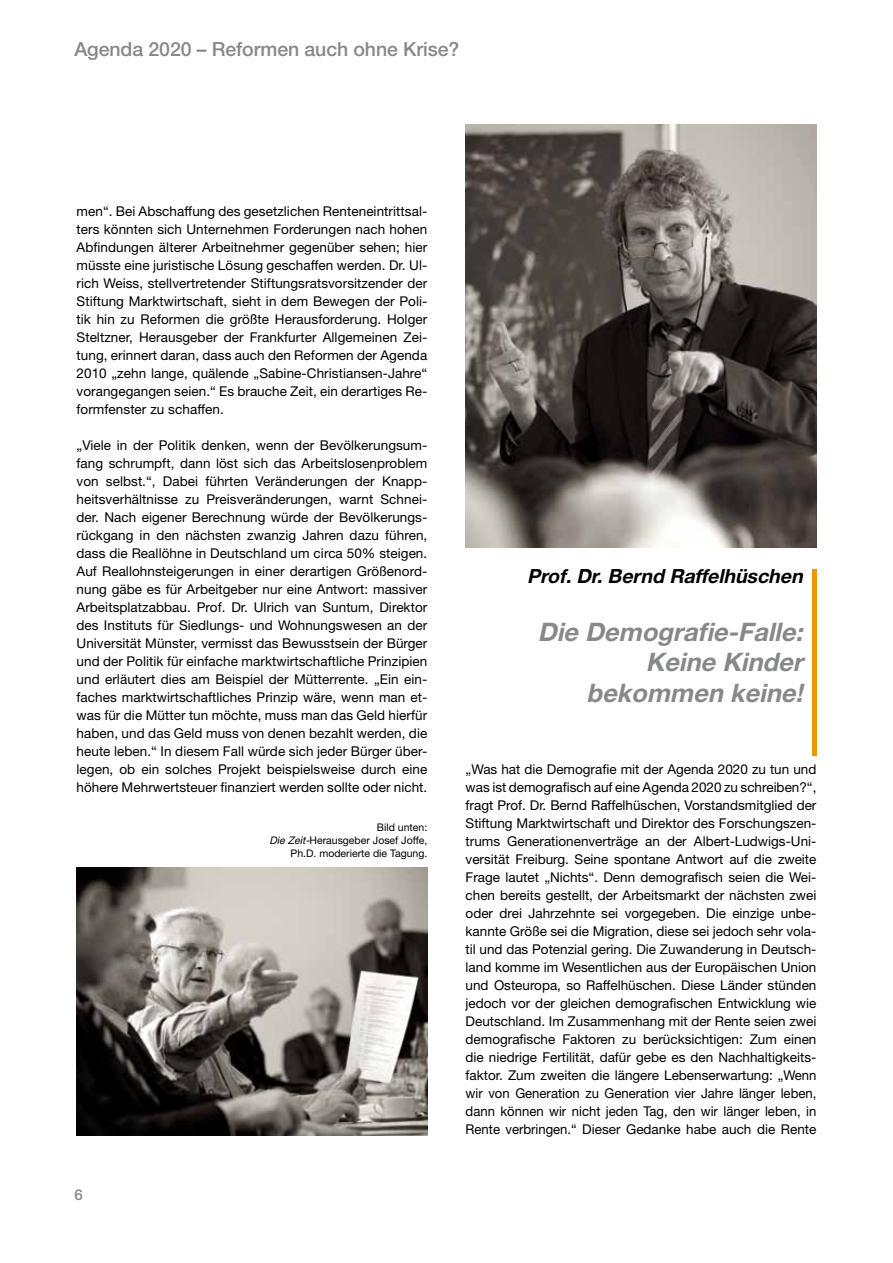
<style>
.page{position:relative;width:893px;height:1263px;background:#fff}
.page>*{position:absolute;margin:0;border:0;box-sizing:border-box;transform-origin:0 0}
.t1{font:italic 700 25.5px/30.6px "Helvetica Neue";color:#87888a;text-align:right}
.t2{font:500 19.5px "Helvetica Neue";letter-spacing:-.005em;color:#87888a}
.t3{font:italic 700 19.5px "Helvetica Neue";color:#000}
.t4{font:500 15px "Helvetica Neue";color:#87888a}
.t5{font:13.5px/18px "Helvetica Neue";letter-spacing:.005em;color:#000;text-align:justify}
.t6{font:10.5px/12.6px "Helvetica Neue";color:#000;text-align:right}
.s1{font-style:italic}
</style>
<div class="page">
<hr style="left:812px;top:569px;width:4px;height:187px;background:#e89800">
<img style="left:466px;top:125px;width:350px;height:422px">
<img style="left:77px;top:867px;width:350px;height:268px">
<h2 class="t2" style="left:74px;top:37px;width:387px">Agenda 2020 – Reformen auch ohne Krise?</h2>
<p class="t5" style="left:77px;top:202px;width:352px">men“. Bei Abschaffung des gesetzlichen Renteneintrittsal&shy;ters könnten sich Unternehmen Forderungen nach hohen Abfindungen älterer Arbeitnehmer gegenüber sehen; hier müsste eine juristische Lösung geschaffen werden. Dr. Ul&shy;rich Weiss, stellvertretender Stiftungsratsvorsitzender der Stiftung Marktwirtschaft, sieht in dem Bewegen der Poli&shy;tik hin zu Reformen die größte Herausforderung. Holger Steltzner, Herausgeber der Frankfurter Allgemeinen Zei&shy;tung, erinnert daran, dass auch den Reformen der Agenda 2010 „zehn lange, quälende „Sabine-Christiansen-Jahre“ vorangegangen seien.“ Es brauche Zeit, ein derartiges Re&shy;formfenster zu schaffen.</p>
<p class="t5" style="left:77px;top:436px;width:352px">„Viele in der Politik denken, wenn der Bevölkerungsum&shy;fang schrumpft, dann löst sich das Arbeitslosenproblem von selbst.“, Dabei führten Veränderungen der Knapp&shy;heitsverhältnisse zu Preisveränderungen, warnt Schnei&shy;der. Nach eigener Berechnung würde der Bevölkerungs&shy;rückgang in den nächsten zwanzig Jahren dazu führen, dass die Reallöhne in Deutschland um circa 50% steigen.<br>Auf Reallohnsteigerungen in einer derartigen Größenord&shy;nung gäbe es für Arbeitgeber nur eine Antwort: massiver Arbeitsplatzabbau. Prof. Dr. Ulrich van Suntum, Direktor des Instituts für Siedlungs- und Wohnungswesen an der Universität Münster, vermisst das Bewusstsein der Bürger und der Politik für einfache marktwirtschaftliche Prinzipien und erläutert dies am Beispiel der Mütterrente. „Ein ein&shy;faches marktwirtschaftliches Prinzip wäre, wenn man et&shy;was für die Mütter tun möchte, muss man das Geld hierfür haben, und das Geld muss von denen bezahlt werden, die heute leben.“ In diesem Fall würde sich jeder Bürger über&shy;legen, ob ein solches Projekt beispielsweise durch eine höhere Mehrwertsteuer finanziert werden sollte oder nicht.</p>
<p class="t4" style="left:74px;top:1186px;width:10px">6</p>
<p class="t6" style="left:269px;top:821px;width:159px">Bild unten:<br><span class="s1">Die Zeit-</span>Herausgeber Josef Joffe,<br>Ph.D. moderierte die Tagung.</p>
<h2 class="t3" style="left:527px;top:564px;width:282px">Prof.Dr.Bernd Raffelhüschen</h2>
<h1 class="t1" style="left:538px;top:616px;width:273px">Die Demografie-Falle:<br>Keine Kinder bekommen keine!</h1>
<p class="t5" style="left:466px;top:760px;width:352px">„Was hat die Demografie mit der Agenda 2020 zu tun und was ist demografisch auf eine Agenda 2020 zu schreiben?“, fragt Prof. Dr. Bernd Raffelhüschen, Vorstandsmitglied der Stiftung Marktwirtschaft und Direktor des Forschungszen&shy;trums Generationenverträge an der Albert-Ludwigs-Uni&shy;versität Freiburg. Seine spontane Antwort auf die zweite Frage lautet „Nichts“. Denn demografisch seien die Wei&shy;chen bereits gestellt, der Arbeitsmarkt der nächsten zwei oder drei Jahrzehnte sei vorgegeben. Die einzige unbe&shy;kannte Größe sei die Migration, diese sei jedoch sehr vola&shy;til und das Potenzial gering. Die Zuwanderung in Deutsch&shy;land komme im Wesentlichen aus der Europäischen Union und Osteuropa, so Raffelhüschen. Diese Länder stünden jedoch vor der gleichen demografischen Entwicklung wie Deutschland. Im Zusammenhang mit der Rente seien zwei demografische Faktoren zu berücksichtigen: Zum einen die niedrige Fertilität, dafür gebe es den Nachhaltigkeits&shy;faktor. Zum zweiten die längere Lebenserwartung: „Wenn wir von Generation zu Generation vier Jahre länger leben, dann können wir nicht jeden Tag, den wir länger leben, in Rente verbringen.“ Dieser Gedanke habe auch die Rente</p>
</div>
